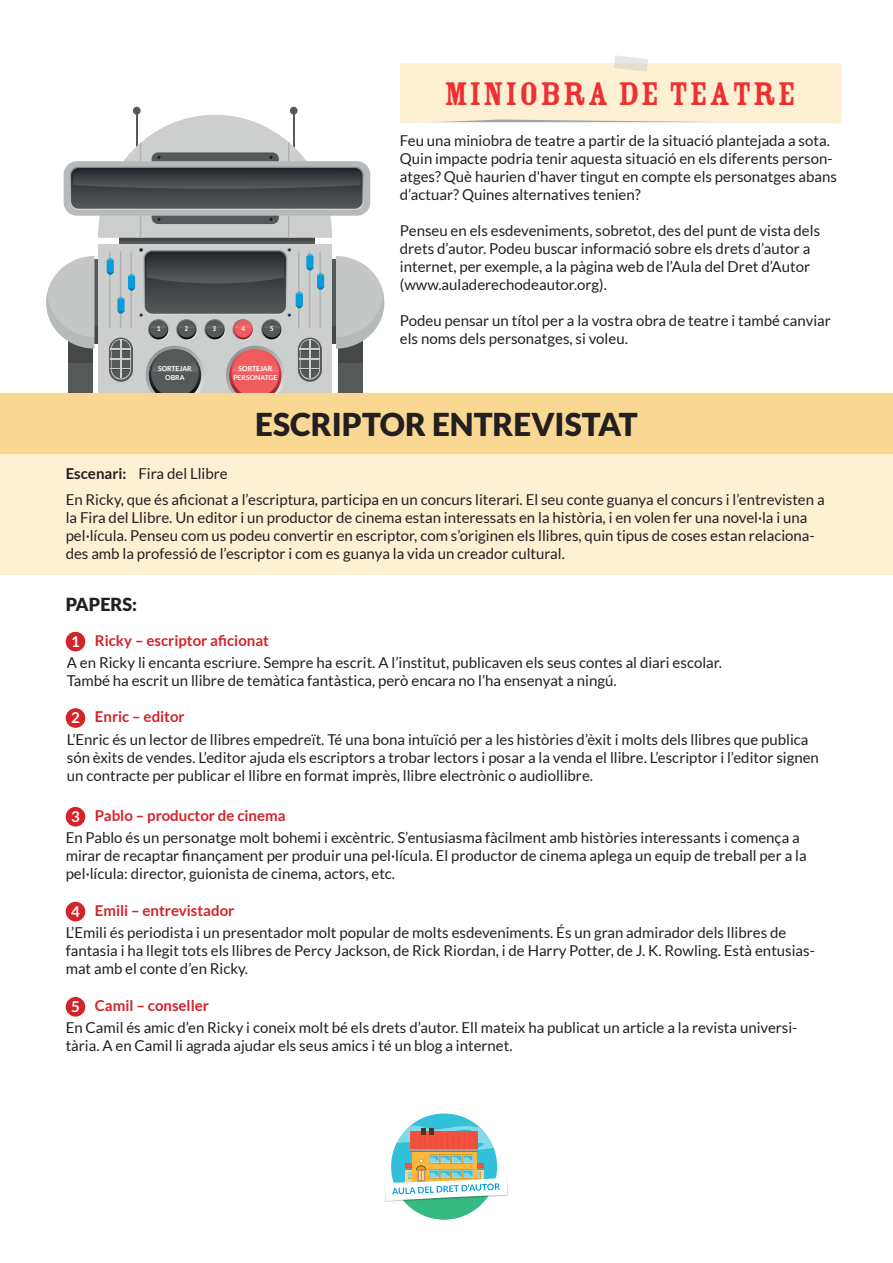
<style>
.page{position:relative;width:893px;height:1263px;background:#fff}
.page>*{position:absolute;margin:0;border:0;box-sizing:border-box;transform-origin:0 0}
.t1{font:36px "Rosewood Std Fill";letter-spacing:.03em;color:#ee3033}
.t2{font:900 31.5px "Lato";color:#231f20}
.t3{font:900 18px "Lato";color:#231f20}
.t4{font:15px/18px "Lato";color:#231f20}
.t5{font:700 15px "Lato";color:#d3242a}
.t6{font:700 15px "Lato";color:#fff}
.t7{font:700 6.9px/8.2px "Lato";color:#fff;text-align:center}
.s1{font-weight:700}
</style>
<div class="page">
<div style="left:0;top:393px;width:893px;height:62px;background:#f9d894"></div>
<div style="left:0;top:455px;width:893px;height:120px;background:#fef0d2"></div>
<div style="left:66px;top:632px;width:19px;height:19px;background:#d3242a;border-radius:50%"></div>
<div style="left:66px;top:708px;width:19px;height:20px;background:#d3242a;border-radius:50%"></div>
<div style="left:66px;top:807px;width:19px;height:19px;background:#d3242a;border-radius:50%"></div>
<div style="left:66px;top:902px;width:19px;height:19px;background:#d3242a;border-radius:50%"></div>
<div style="left:66px;top:997px;width:19px;height:19px;background:#d3242a;border-radius:50%"></div>
<div style="left:133px;top:107px;width:8px;height:8px;background:#56595a;border-radius:50%"></div>
<div style="left:290px;top:107px;width:7px;height:8px;background:#56595a;border-radius:50%"></div>
<div style="left:119px;top:238px;width:196px;height:6px;background:#56595a"></div>
<hr style="left:119px;top:238px;width:196px;height:3px;background:#000001">
<div style="left:98px;top:244px;width:234px;height:149px;background:#cdcfce"></div>
<div style="left:338px;top:329px;width:24px;height:64px;background:#56595a"></div>
<div style="left:338px;top:338px;width:24px;height:25px;background:#454748"></div>
<hr style="left:332px;top:259px;width:4px;height:85px;background:#56595a">
<hr style="left:332px;top:326px;width:4px;height:18px;background:#454748">
<svg style="left:336px;top:256px;width:49px;height:93px"></svg>
<div style="left:64px;top:161px;width:306px;height:55px;background:#b7baba;border-radius:13px"></div>
<svg style="left:107px;top:248px;width:217px;height:145px"></svg>
<svg style="left:70px;top:111px;width:294px;height:127px"></svg>
<div style="left:68px;top:329px;width:25px;height:64px;background:#56595a"></div>
<div style="left:68px;top:338px;width:25px;height:25px;background:#454748"></div>
<svg style="left:94px;top:259px;width:4px;height:67px"></svg>
<svg style="left:94px;top:326px;width:4px;height:18px"></svg>
<svg style="left:46px;top:256px;width:48px;height:93px"></svg>
<svg style="left:400px;top:55px;width:441px;height:68px;background:#fcf0d7"></svg>
<div style="left:391px;top:1113px;width:106px;height:106px;background:#32c1d9;border-radius:50%"></div>
<svg style="left:404px;top:1202px;width:80px;height:17px"></svg>
<svg style="left:385px;top:1126px;width:123px;height:76px"></svg>
<p class="t7" style="left:157px;top:325px;width:5px">1</p>
<p class="t7" style="left:185px;top:325px;width:5px">2</p>
<p class="t7" style="left:213px;top:325px;width:5px">3</p>
<p class="t7" style="left:241px;top:325px;width:5px">4</p>
<p class="t7" style="left:270px;top:325px;width:5px">5</p>
<p class="t7" style="left:158px;top:365px;width:35px">SORTEJAR<br>OBRA</p>
<p class="t7" style="left:233px;top:365px;width:46px">SORTEJAR<br>PERSONATGE</p>
<h1 class="t1" style="left:444px;top:74px;width:354px">MINIOBRA DE TEATRE</h1>
<p class="t4" style="left:400px;top:131px;width:438px">Feu una miniobra de teatre a partir de la situació plantejada a sota.<br>Quin impacte podria tenir aquesta situació en els diferents person&shy;atges? Què haurien d'haver tingut en compte els personatges abans d’actuar? Quines alternatives tenien?</p>
<p class="t4" style="left:400px;top:221px;width:422px">Penseu en els esdeveniments, sobretot, des del punt de vista dels drets d’autor. Podeu buscar informació sobre els drets d’autor a internet, per exemple, a la pàgina web de l’Aula del Dret d’Autor (www.auladerechodeautor.org).</p>
<p class="t4" style="left:400px;top:311px;width:432px">Podeu pensar un títol per a la vostra obra de teatre i també canviar els noms dels personatges, si voleu.</p>
<p class="t4" style="left:66px;top:464px;width:164px"><span class="s1">Escenari:</span> Fira del Llibre</p>
<h2 class="t2" style="left:255px;top:405px;width:384px">ESCRIPTOR ENTREVISTAT</h2>
<p class="t4" style="left:66px;top:491px;width:760px">En Ricky, que és aficionat a l’escriptura, participa en un concurs literari. El seu conte guanya el concurs i l’entrevisten a la Fira del Llibre. Un editor i un productor de cinema estan interessats en la història, i en volen fer una novel·la i una pel·lícula. Penseu com us podeu convertir en escriptor, com s’originen els llibres, quin tipus de coses estan relaciona&shy;des amb la professió de l’escriptor i com es guanya la vida un creador cultural.</p>
<p class="t3" style="left:66px;top:594px;width:73px">PAPERS:</p>
<p class="t6" style="left:71px;top:633px;width:10px">1</p>
<p class="t5" style="left:95px;top:632px;width:176px">Ricky – escriptor aficionat</p>
<p class="t4" style="left:67px;top:653px;width:657px">A en Ricky li encanta escriure. Sempre ha escrit. A l’institut, publicaven els seus contes al diari escolar.<br>També ha escrit un llibre de temàtica fantàstica, però encara no l’ha ensenyat a ningú.</p>
<p class="t6" style="left:71px;top:709px;width:10px">2</p>
<p class="t5" style="left:95px;top:708px;width:91px">Enric – editor</p>
<p class="t4" style="left:67px;top:730px;width:754px">L’Enric és un lector de llibres empedreït. Té una bona intuïció per a les històries d’èxit i molts dels llibres que publica són èxits de vendes. L’editor ajuda els escriptors a trobar lectors i posar a la venda el llibre. L’escriptor i l’editor signen un contracte per publicar el llibre en format imprès, llibre electrònic o audiollibre.</p>
<p class="t6" style="left:71px;top:808px;width:10px">3</p>
<p class="t5" style="left:95px;top:807px;width:192px">Pablo – productor de cinema</p>
<p class="t4" style="left:66px;top:829px;width:742px">En Pablo és un personatge molt bohemi i excèntric. S’entusiasma fàcilment amb històries interessants i comença a mirar de recaptar finançament per produir una pel·lícula. El productor de cinema aplega un equip de treball per a la pel·lícula: director, guionista de cinema, actors, etc.</p>
<p class="t6" style="left:71px;top:903px;width:10px">4</p>
<p class="t5" style="left:95px;top:902px;width:141px">Emili – entrevistador</p>
<p class="t4" style="left:66px;top:923px;width:751px">L’Emili és periodista i un presentador molt popular de molts esdeveniments. És un gran admirador dels llibres de fantasia i ha llegit tots els llibres de Percy Jackson, de Rick Riordan, i de Harry Potter, de J. K. Rowling. Està entusias&shy;mat amb el conte d’en Ricky.</p>
<p class="t5" style="left:95px;top:997px;width:115px">Camil – conseller</p>
<p class="t4" style="left:66px;top:1019px;width:733px">En Camil és amic d’en Ricky i coneix molt bé els drets d’autor. Ell mateix ha publicat un article a la revista universi&shy;tària. A en Camil li agrada ajudar els seus amics i té un blog a internet.</p>
<p class="t6" style="left:71px;top:998px;width:10px">5</p>
</div>
